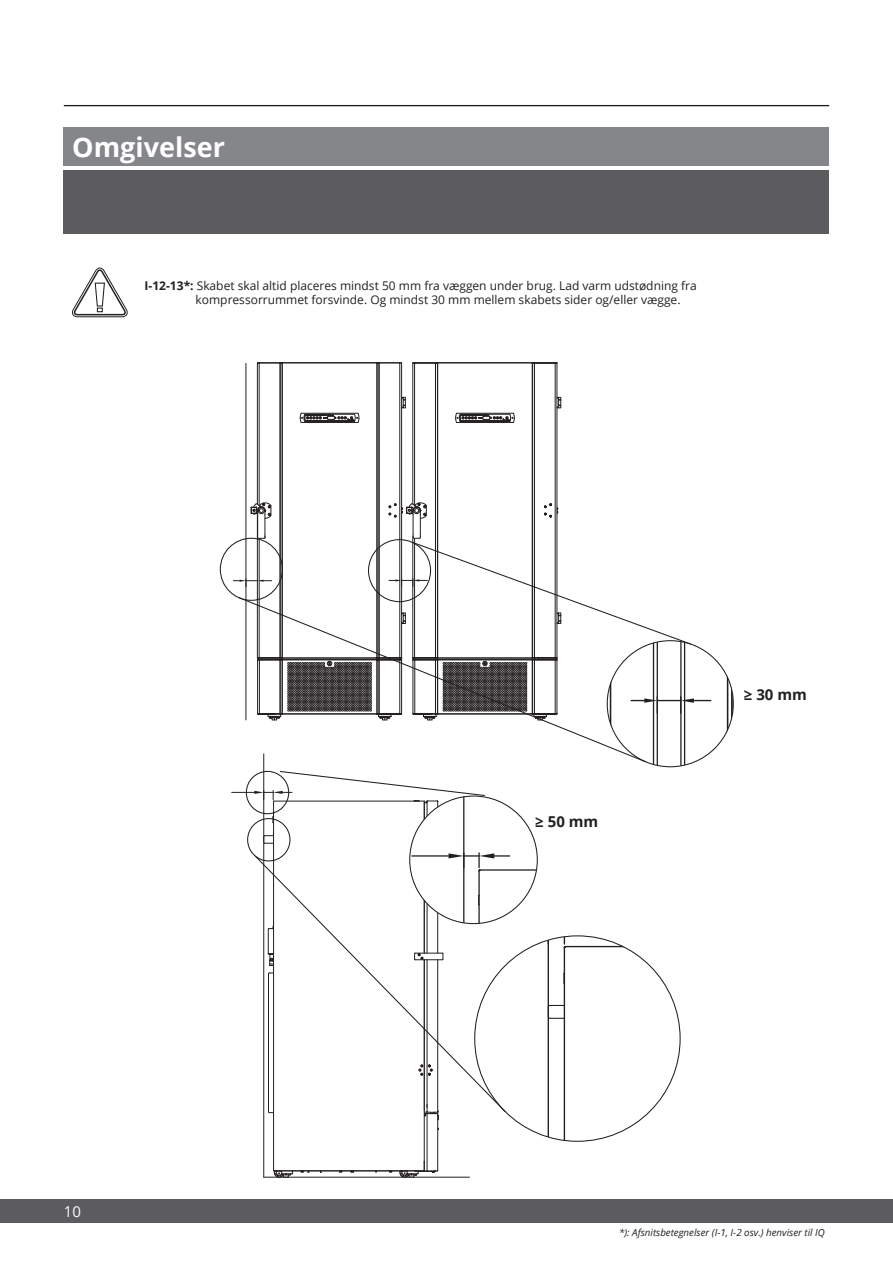
<style>
.page{position:relative;width:893px;height:1263px;background:#fff}
.page>*{position:absolute;margin:0;border:0;box-sizing:border-box;transform-origin:0 0}
.Page_sub_header_-_Bold_-_18_21_6{font:700 27px "Open Sans";color:#fff}
.Bodytext_-_8_9_6_-_Regular{font:700 15px "Open Sans";color:#231f20}
.t1{font:15px "Open Sans";color:#fff}
.Bodytext_-_8_9_6_-_Regular-2{font:12px/14.4px "Open Sans";color:#231f20}
.Foot_note_-_7_8_4_-_Italic{font:italic 9.75px "Open Sans";color:#231f20}
.s1{font-weight:700}
</style>
<div class="page">
<svg style="left:254px;top:854px;width:253px;height:259px"></svg>
<hr style="left:424px;top:960px;width:1px;height:210px;background:#231f20">
<hr style="left:263px;top:754px;width:1px;height:423px;background:#231f20">
<svg style="left:418px;top:1064px;width:15px;height:12px"></svg>
<hr style="left:424px;top:960px;width:1px;height:150px;background:#231f20">
<hr style="left:424px;top:802px;width:1px;height:151px;background:#231f20">
<hr style="left:427px;top:960px;width:1px;height:152px;background:#231f20">
<hr style="left:427px;top:801px;width:1px;height:152px;background:#231f20">
<hr style="left:437px;top:960px;width:1px;height:152px;background:#231f20">
<hr style="left:437px;top:801px;width:1px;height:152px;background:#231f20">
<hr style="left:427px;top:1114px;width:1px;height:56px;background:#231f20">
<hr style="left:437px;top:1117px;width:1px;height:53px;background:#231f20">
<svg style="left:263px;top:835px;width:10px;height:9px"></svg>
<hr style="left:274px;top:1170px;width:149px;height:1px;background:#231f20">
<svg style="left:335px;top:1170px;width:23px;height:3px"></svg>
<svg style="left:385px;top:1161px;width:54px;height:16px"></svg>
<svg style="left:274px;top:1170px;width:35px;height:7px"></svg>
<svg style="left:267px;top:925px;width:6px;height:41px"></svg>
<hr style="left:268px;top:974px;width:1px;height:138px;background:#231f20">
<svg style="left:268px;top:972px;width:5px;height:3px"></svg>
<svg style="left:414px;top:952px;width:30px;height:9px"></svg>
<svg style="left:424px;top:1103px;width:15px;height:18px"></svg>
<hr style="left:264px;top:1177px;width:205px;height:1px;background:#231f20">
<svg style="left:232px;top:770px;width:253px;height:40px"></svg>
<hr style="left:273px;top:801px;width:1px;height:370px;background:#231f20">
<div style="left:410px;top:796px;width:127px;height:128px;background:#fff;border-radius:50%"></div>
<hr style="left:478px;top:871px;width:2px;height:53px;background:#231f20">
<hr style="left:463px;top:796px;width:1px;height:128px;background:#231f20">
<hr style="left:480px;top:869px;width:57px;height:2px;background:#231f20">
<svg style="left:478px;top:894px;width:2px;height:11px"></svg>
<hr style="left:412px;top:855px;width:37px;height:1px;background:#231f20">
<svg style="left:449px;top:853px;width:61px;height:19px"></svg>
<hr style="left:564px;top:947px;width:1px;height:194px;background:#231f20">
<hr style="left:548px;top:936px;width:1px;height:205px;background:#231f20">
<hr style="left:565px;top:946px;width:115px;height:1px;background:#231f20">
<svg style="left:563px;top:972px;width:3px;height:12px"></svg>
<svg style="left:547px;top:1004px;width:17px;height:15px"></svg>
<svg style="left:563px;top:937px;width:4px;height:12px"></svg>
<div style="left:246px;top:771px;width:43px;height:43px;border:1px solid #231f20;border-radius:50%"></div>
<div style="left:247px;top:818px;width:43px;height:43px;border:1px solid #231f20;border-radius:50%"></div>
<hr style="left:401px;top:363px;width:1px;height:295px;background:#231f20">
<hr style="left:399px;top:363px;width:1px;height:295px;background:#231f20">
<hr style="left:379px;top:363px;width:1px;height:295px;background:#231f20">
<hr style="left:377px;top:363px;width:1px;height:295px;background:#231f20">
<hr style="left:280px;top:363px;width:1px;height:295px;background:#231f20">
<hr style="left:282px;top:363px;width:1px;height:295px;background:#231f20">
<svg style="left:257px;top:362px;width:146px;height:2px"></svg>
<svg style="left:300px;top:413px;width:59px;height:10px"></svg>
<svg style="left:402px;top:397px;width:4px;height:12px"></svg>
<hr style="left:557px;top:363px;width:1px;height:295px;background:#231f20">
<hr style="left:555px;top:363px;width:1px;height:295px;background:#231f20">
<hr style="left:534px;top:363px;width:1px;height:295px;background:#231f20">
<hr style="left:532px;top:363px;width:1px;height:295px;background:#231f20">
<hr style="left:435px;top:363px;width:1px;height:295px;background:#231f20">
<hr style="left:437px;top:363px;width:1px;height:295px;background:#231f20">
<svg style="left:413px;top:362px;width:145px;height:2px"></svg>
<svg style="left:455px;top:413px;width:60px;height:10px"></svg>
<svg style="left:557px;top:397px;width:4px;height:12px"></svg>
<hr style="left:246px;top:363px;width:1px;height:357px;background:#231f20">
<svg style="left:233px;top:579px;width:39px;height:8px"></svg>
<hr style="left:257px;top:513px;width:1px;height:145px;background:#231f20">
<hr style="left:259px;top:539px;width:1px;height:119px;background:#231f20">
<svg style="left:251px;top:502px;width:20px;height:37px"></svg>
<hr style="left:257px;top:363px;width:1px;height:141px;background:#231f20">
<hr style="left:259px;top:363px;width:1px;height:142px;background:#231f20">
<hr style="left:412px;top:363px;width:1px;height:141px;background:#231f20">
<hr style="left:414px;top:363px;width:1px;height:142px;background:#231f20">
<hr style="left:657px;top:641px;width:1px;height:126px;background:#231f20">
<hr style="left:653px;top:641px;width:1px;height:126px;background:#231f20">
<hr style="left:610px;top:641px;width:1px;height:126px;background:#231f20">
<hr style="left:607px;top:641px;width:1px;height:126px;background:#231f20">
<hr style="left:731px;top:641px;width:2px;height:126px;background:#231f20">
<hr style="left:727px;top:641px;width:1px;height:126px;background:#231f20">
<svg style="left:647px;top:697px;width:64px;height:16px"></svg>
<hr style="left:680px;top:641px;width:1px;height:126px;background:#231f20">
<hr style="left:684px;top:641px;width:1px;height:126px;background:#231f20">
<svg style="left:389px;top:502px;width:303px;height:143px"></svg>
<div style="left:220px;top:538px;width:63px;height:63px;border:1px solid #231f20;border-radius:50%"></div>
<svg style="left:237px;top:596px;width:410px;height:167px"></svg>
<div style="left:0;top:1200px;width:893px;height:23px;background:#5c5c5f"></div>
<div style="left:64px;top:170px;width:765px;height:64px;background:#5c5c5f"></div>
<div style="left:64px;top:128px;width:765px;height:38px;background:#848689"></div>
<hr style="left:64px;top:105px;width:765px;height:1px;background:#231f20">
<svg style="left:72px;top:268px;width:56px;height:49px"></svg>
<p class="Page_sub_header_-_Bold_-_18_21_6" style="left:72px;top:128px;width:154px">Omgivelser</p>
<p class="Bodytext_-_8_9_6_-_Regular-2" style="left:196px;top:278px;width:503px;text-indent:-51px"><span class="s1">I-12-13*:</span> Skabet skal altid placeres mindst 50 mm fra væggen under brug. Lad varm udstødning fra kompressorrummet forsvinde. Og mindst 30 mm mellem skabets sider og/eller vægge.</p>
<p class="t1" style="left:64px;top:1201px;width:19px">10</p>
<p class="Bodytext_-_8_9_6_-_Regular" style="left:535px;top:810px;width:64px">≥ 50 mm</p>
<p class="Bodytext_-_8_9_6_-_Regular" style="left:744px;top:684px;width:64px">≥ 30 mm</p>
<p class="Foot_note_-_7_8_4_-_Italic" style="left:619px;top:1226px;width:207px">*): Afsnitsbetegnelser (I-1, I-2 osv.) henviser til IQ</p>
</div>
